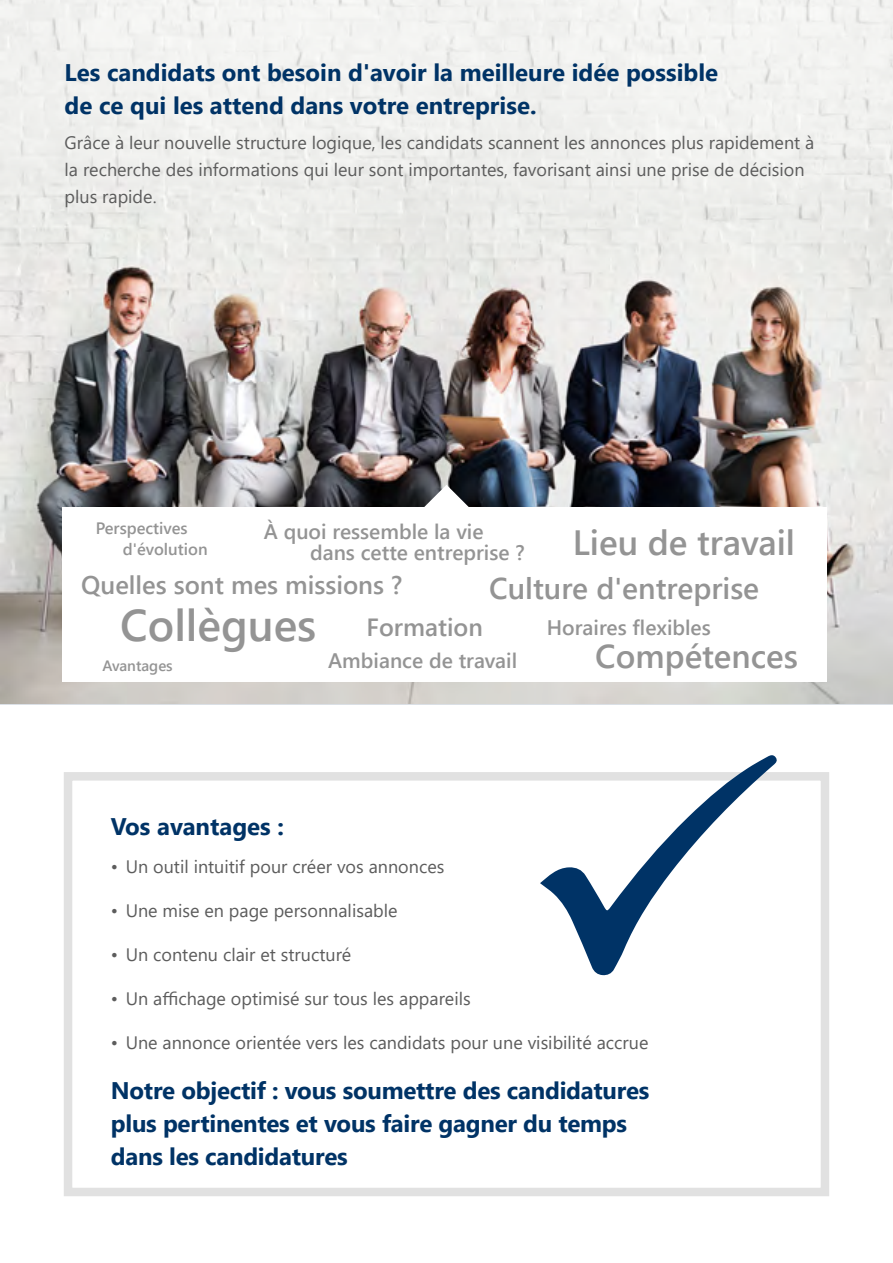
<style>
.page{position:relative;width:893px;height:1263px;background:#fff}
.page>*{position:absolute;margin:0;border:0;box-sizing:border-box;transform-origin:0 0}
.t1{font:600 44.4px "Segoe UI";color:#949494}
.t2{font:600 35.1px "Segoe UI";color:#949494}
.t3{font:600 33px "Segoe UI";color:#949494}
.t4{font:600 30px "Segoe UI";color:#949494}
.t5{font:600 25.5px "Segoe UI";color:#949494}
.t6{font:600 24.9px "Segoe UI";color:#949494}
.t7{font:700 24px/33px "Segoe UI";letter-spacing:-.01em;color:#036}
.t8{font:600 21px/21px "Segoe UI";color:#949494}
.t9{font:18px/27px "Segoe UI";color:#5c5c5c}
.t10{font:600 16.5px/21px "Segoe UI";color:#949494}
.t11{font:600 15px "Segoe UI";color:#949494}
</style>
<div class="page">
<div style="left:64px;top:772px;width:765px;height:424px;border:9px solid #e1e1e1"></div>
<svg style="left:540px;top:755px;width:238px;height:220px"></svg>
<img style="left:0;top:0;width:893px;height:704px">
<div style="left:63px;top:507px;width:764px;height:175px;background:#fff"></div>
<svg style="left:420px;top:485px;width:52px;height:22px"></svg>
<h3 class="t7" style="left:65px;top:56px;width:655px">Les candidats ont besoin d'avoir la meilleure idée possible de ce qui les attend dans votre entreprise.</h3>
<p class="t9" style="left:65px;top:128px;width:751px">Grâce à leur nouvelle structure logique, les candidats scannent les annonces plus rapidement à la recherche des informations qui leur sont importantes, favorisant ainsi une prise de décision plus rapide.</p>
<p class="t8" style="left:310px;top:521px;width:216px;text-indent:-46px">À quoi ressemble la vie dans cette entreprise ?</p>
<h3 class="t4" style="left:489px;top:564px;width:272px">Culture d'entreprise</h3>
<h1 class="t1" style="left:120px;top:589px;width:198px">Collègues</h1>
<p class="t10" style="left:123px;top:517px;width:86px;text-indent:-27px">Perspectives d'évolution</p>
<h2 class="t2" style="left:573px;top:515px;width:224px">Lieu de travail</h2>
<h3 class="t5" style="left:81px;top:564px;width:323px">Quelles sont mes missions ?</h3>
<h3 class="t6" style="left:367px;top:607px;width:118px">Formation</h3>
<p class="t8" style="left:547px;top:617px;width:165px">Horaires flexibles</p>
<h3 class="t3" style="left:595px;top:630px;width:204px">Compétences</h3>
<p class="t8" style="left:328px;top:650px;width:190px">Ambiance de travail</p>
<p class="t11" style="left:102px;top:653px;width:72px">Avantages</p>
<h3 class="t7" style="left:111px;top:810px;width:175px">Vos avantages :</h3>
<p class="t9" style="left:111px;top:852px;width:335px">• Un outil intuitif pour créer vos annonces</p>
<p class="t9" style="left:111px;top:896px;width:288px">• Une mise en page personnalisable</p>
<p class="t9" style="left:111px;top:940px;width:242px">• Un contenu clair et structuré</p>
<p class="t9" style="left:111px;top:984px;width:361px">• Un affichage optimisé sur tous les appareils</p>
<p class="t9" style="left:111px;top:1028px;width:539px">• Une annonce orientée vers les candidats pour une visibilité accrue</p>
<h3 class="t7" style="left:111px;top:1073px;width:540px">Notre objectif : vous soumettre des candidatures plus pertinentes et vous faire gagner du temps dans les candidatures</h3>
</div>
